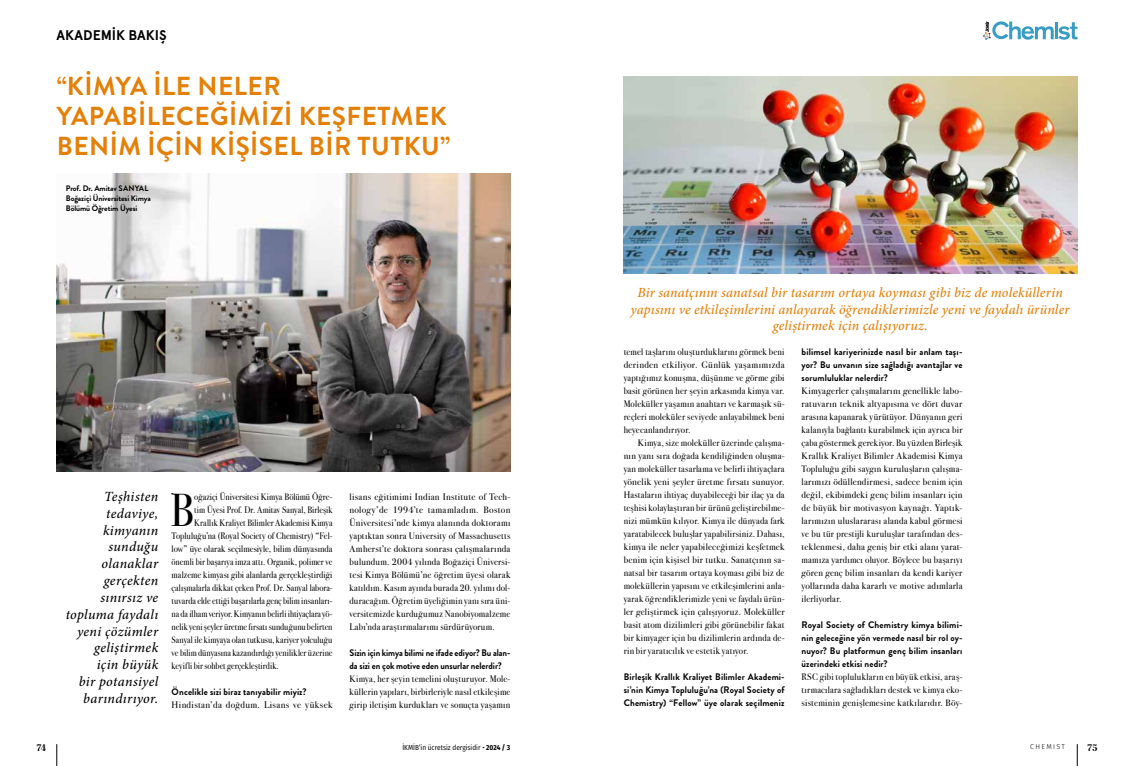
<style>
.page{position:relative;width:1134px;height:766px;background:#fff}
.page>*{position:absolute;margin:0;border:0;box-sizing:border-box;transform-origin:0 0}
.t1{font:46.9px "Bodoni Svty Two ITCTT";color:#000;scale:.9 1}
.t2{font:700 26px/30px "Brandon Grotesque";letter-spacing:.02em;color:#e47f07}
.t3{font:italic 500 14px/16.8px "Minion Pro";letter-spacing:.01em;color:#e47f07;text-align:center}
.t4{font:italic 500 14px/16.8px "Minion Pro";letter-spacing:.02em;color:#000;text-align:right}
.t5{font:700 14px "Apercu";color:#000}
.t6{font:9.5px/13px "Bodoni Svty Two ITCTT";letter-spacing:.015em;color:#000;text-align:justify;scale:.96 1}
.t7{font:9.5px/13px "Bodoni Svty Two ITCTT";letter-spacing:.015em;color:#000;text-align:justify}
.t8{font:9.5px "Bodoni Svty Two ITCTT";letter-spacing:.015em;color:#000;scale:.9 1}
.t9{font:700 9.5px/13px "Brandon Grotesque";letter-spacing:.015em;color:#000;text-align:justify}
.t10{font:700 9.5px/13px "Brandon Grotesque";letter-spacing:.015em;color:#000;text-align:justify;scale:.96 1}
.t11{font:700 9.5px/13px "Brandon Grotesque";letter-spacing:-.01em;color:#000;scale:.94 1}
.t12{font:9.5px "Bodoni Svty Two ITCTT";letter-spacing:.015em;color:#000;scale:.92 1}
.t13{font:9.5px "Bodoni Svty Two ITCTT";letter-spacing:.015em;color:#000;scale:.93 1}
.t14{font:9.5px "Bodoni Svty Two ITCTT";letter-spacing:.015em;color:#000;scale:.95 1}
.t15{font:9.5px "Bodoni Svty Two ITCTT";letter-spacing:.04em;color:#000}
.t16{font:700 9.5px "Abril Display";color:#000}
.t17{font:700 8px/10px "Brandon Grotesque";letter-spacing:-.01em;color:#000}
.t18{font:7.2px "Fira Sans Condensed";color:#000}
.t19{font:300 7px "Fira Sans";letter-spacing:.2em;color:#000}
.s1{font-weight:700}
</style>
<div class="page">
<svg style="left:57px;top:744px;width:1px;height:21px"></svg>
<svg style="left:1077px;top:744px;width:1px;height:21px"></svg>
<svg style="left:983px;top:21px;width:94px;height:19px"></svg>
<img style="left:57px;top:173px;width:453px;height:298px">
<img style="left:624px;top:77px;width:453px;height:196px">
<h3 class="t5" style="left:56px;top:27px;width:112px">AKADEMIK BAKIŞ</h3>
<h2 class="t2" style="left:57px;top:71px;width:395px">“KİMYA İ LE NELER<br>YAPABİ LECEĞİMİZİ KEŞFETMEK<br>BENİM İÇİ N KİŞİSEL Bİ R TUTKU”</h2>
<p class="t17" style="left:66px;top:184px;width:87px">Prof. Dr. Amitav SANYAL<br>Boğaziçi Üniversitesi Kimya<br>Bölümü Öğretim Üyesi</p>
<h3 class="t4" style="left:66px;top:488px;width:94px">Teşhisten tedaviye, kimyanın sunduğu olanaklar gerçekten sınırsız ve topluma faydalı yeni çözümler geliştirmek<br>için büyük<br>bir potansiyel barındırıyor.</h3>
<h1 class="t1" style="left:171px;top:471px;width:28px">B</h1>
<p class="t12" style="left:194px;top:488px;width:152px">oğaziçi Üniversitesi Kimya Bölümü Öğre-</p>
<p class="t8" style="left:194px;top:501px;width:155px">tim Üyesi Prof. Dr. Amitav Sanyal, Birleşik</p>
<p class="t8" style="left:194px;top:514px;width:155px">Krallık Kraliyet Bilimler Akademisi Kimya</p>
<p class="t12" style="left:172px;top:527px;width:176px">Topluluğu’na (Royal Society of Chemistry) “Fel-</p>
<p class="t14" style="left:172px;top:540px;width:171px">low” üye olarak seçilmesiyle, bilim dünyasında</p>
<p class="t8" style="left:172px;top:553px;width:180px">önemli bir başarıya imza attı. Organik, polimer ve</p>
<p class="t13" style="left:172px;top:566px;width:174px">malzeme kimyası gibi alanlarda gerçekleştirdiği</p>
<p class="t8" style="left:172px;top:579px;width:180px">çalışmalarla dikkat çeken Prof. Dr. Sanyal labora-</p>
<p class="t8" style="left:172px;top:592px;width:180px">tuvarda elde ettiği başarılarla genç bilim insanları-</p>
<p class="t8" style="left:172px;top:605px;width:180px">na da ilham veriyor. Kimyanın belirli ihtiyaçlara yö-</p>
<p class="t8" style="left:172px;top:618px;width:180px">nelik yeni şeyler üretme fırsatı sunduğunu belirten</p>
<p class="t8" style="left:172px;top:631px;width:180px">Sanyal ile kimyaya olan tutkusu, kariyer yolculuğu</p>
<p class="t8" style="left:172px;top:644px;width:180px">ve bilim dünyasına kazandırdığı yenilikler üzerine</p>
<p class="t8" style="left:172px;top:657px;width:121px">keyifli bir sohbet gerçekleştirdik.</p>
<p class="t10" style="left:172px;top:685px;width:142px">Öncelikle sizi biraz tanıyabilir miyiz?</p>
<p class="t15" style="left:172px;top:696px;width:162px">Hindistan’da doğdum. Lisans ve yüksek</p>
<p class="t7" style="left:349px;top:489px;width:162px">lisans eğitimimi Indian Institute of Tech&shy;nology’de 1994’te tamamladım. Boston Üniversitesi’nde kimya alanında doktoramı yaptıktan sonra University of Massachusetts Amherst’te doktora sonrası çalışmalarında bulundum. 2004 yılında Boğaziçi Üniversi&shy;tesi Kimya Bölümü’ne öğretim üyesi olarak katıldım. Kasım ayında burada 20. yılımı dol&shy;duracağım. Öğretim üyeliğimin yanı sıra üni&shy;versitemizde kurduğumuz Nanobiyomalzeme Labı’nda araştırmalarımı sürdürüyorum.</p>
<p class="t11" style="left:349px;top:646px;width:173px">Sizin için kimya bilimi ne ifade ediyor? Bu alan&shy;da sizi en çok motive eden unsurlar nelerdir?</p>
<p class="t6" style="left:349px;top:671px;width:169px">Kimya, her şeyin temelini oluşturuyor. Mole&shy;küllerin yapıları, birbirleriyle nasıl etkileşime girip iletişim kurdukları ve sonuçta yaşamın</p>
<h3 class="t3" style="left:631px;top:284px;width:441px">Bir sanatçının sanatsal bir tasarım ortaya koyması gibi biz de moleküllerin yapısını ve etkileşimlerini anlayarak öğrendiklerimizle yeni ve faydalı ürünler geliştirmek için çalışıyoruz.</h3>
<p class="t6" style="left:624px;top:344px;width:169px">temel taşlarını oluşturduklarını görmek beni derinden etkiliyor. Günlük yaşamımızda yaptığımız konuşma, düşünme ve görme gibi basit görünen her şeyin arkasında kimya var.<br>Moleküller yaşamın anahtarı ve karmaşık sü&shy;reçleri moleküler seviyede anlayabilmek beni heyecanlandırıyor.</p>
<p class="t6" style="left:624px;top:435px;width:169px;text-indent:14px">Kimya, size moleküller üzerinde çalışma&shy;nın yanı sıra doğada kendiliğinden oluşma&shy;yan moleküller tasarlama ve belirli ihtiyaçlara yönelik yeni şeyler üretme fırsatı sunuyor.<br>Hastaların ihtiyaç duyabileceği bir ilaç ya da teşhisi kolaylaştıran bir ürünü geliştirebilme&shy;nizi mümkün kılıyor. Kimya ile dünyada fark yaratabilecek buluşlar yapabilirsiniz. Dahası, kimya ile neler yapabileceğimizi keşfetmek benim için kişisel bir tutku. Sanatçının sa&shy;natsal bir tasarım ortaya koyması gibi biz de moleküllerin yapısını ve etkileşimlerini anla&shy;yarak öğrendiklerimizle yeni ve faydalı ürün&shy;ler geliştirmek için çalışıyoruz. Moleküller basit atom dizilimleri gibi görünebilir fakat bir kimyager için bu dizilimlerin ardında de&shy;rin bir yaratıcılık ve estetik yatıyor.</p>
<p class="t10" style="left:624px;top:670px;width:169px">Birleşik Krallık Kraliyet Bilimler Akademi&shy;si’nin Kimya Topluluğu’na (Royal Society of Chemistry) “Fellow” üye olarak seçilmeniz</p>
<p class="t9" style="left:801px;top:345px;width:162px">bilimsel kariyerinizde nasıl bir anlam taşı&shy;yor? Bu unvanın size sağladığı avantajlar ve sorumluluklar nelerdir?</p>
<p class="t7" style="left:801px;top:383px;width:162px">Kimyagerler çalışmalarını genellikle labo&shy;ratuvarın teknik altyapısına ve dört duvar arasına kapanarak yürütüyor. Dünyanın geri kalanıyla bağlantı kurabilmek için ayrıca bir çaba göstermek gerekiyor. Bu yüzden Birleşik Krallık Kraliyet Bilimler Akademisi Kimya Topluluğu gibi saygın kuruluşların çalışma&shy;larımızı ödüllendirmesi, sadece benim için değil, ekibimdeki genç bilim insanları için de büyük bir motivasyon kaynağı. Yaptık&shy;larımızın uluslararası alanda kabul görmesi ve bu tür prestijli kuruluşlar tarafından des&shy;teklenmesi, daha geniş bir etki alanı yarat&shy;mamıza yardımcı oluyor. Böylece bu başarıyı gören genç bilim insanları da kendi kariyer yollarında daha kararlı ve motive adımlarla ilerliyorlar.</p>
<p class="t9" style="left:801px;top:618px;width:162px">Royal Society of Chemistry kimya bilimi&shy;nin geleceğine yön vermede nasıl bir rol oy&shy;nuyor? Bu platformun genç bilim insanları üzerindeki etkisi nedir?</p>
<p class="t6" style="left:801px;top:669px;width:169px">RSC gibi toplulukların en büyük etkisi, araş&shy;tırmacılara sağladıkları destek ve kimya eko&shy;sisteminin genişlemesine katkılarıdır. Böy-</p>
<p class="t18" style="left:402px;top:741px;width:109px">İKMİB’in ücretsiz dergisidir • <span class="s1">2024 / 3</span></p>
<p class="t16" style="left:37px;top:740px;width:11px">74</p>
<p class="t19" style="left:1030px;top:741px;width:36px">CHEMIST</p>
<p class="t16" style="left:1088px;top:740px;width:11px">75</p>
</div>
